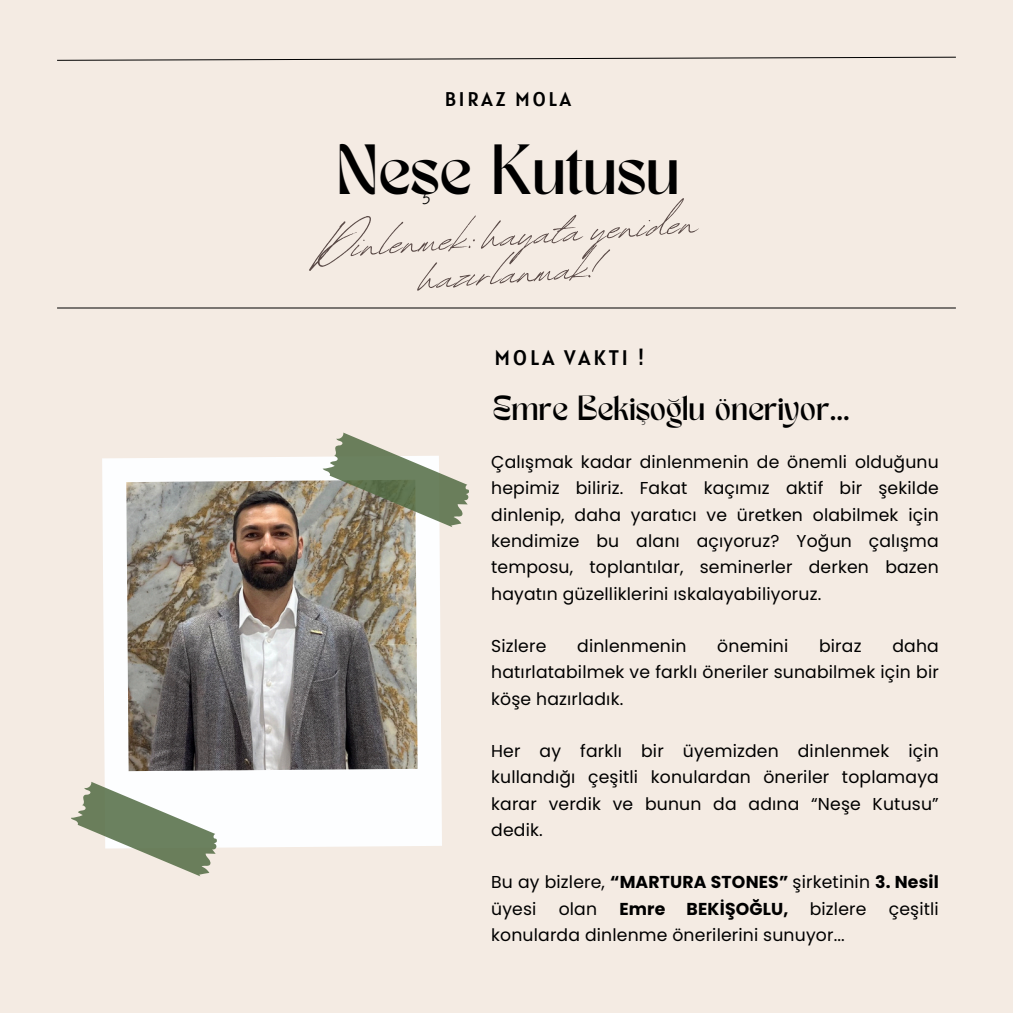
<style>
.page{position:relative;width:1013px;height:1013px;background:#fff}
.page>*{position:absolute;margin:0;border:0;box-sizing:border-box;transform-origin:0 0}
.t1{font:61px "Revive 80 Signature";color:#594946}
.t2{font:49.62px "TANMERINGUE";color:#000}
.t3{font:24.38px "TANMERINGUE";color:#000}
.t4{font:21px "Alatsi";letter-spacing:.14em;color:#000}
.t5{font:19.75px "Alatsi";letter-spacing:.14em;color:#000}
.t6{font:17.25px/26.2px "Poppins";letter-spacing:.01em;color:#000;text-align:justify}
.t7{font:700 17.25px "Poppins";letter-spacing:.01em;color:#000}
.s1{font-weight:700}
.s2{font-weight:400}
</style>
<div class="page">
<div style="left:0;top:0;width:1012px;height:1012px;background:#f4ebe3"></div>
<img style="left:102px;top:457px;width:340px;height:391px">
<svg style="left:320px;top:432px;width:149px;height:102px"></svg>
<svg style="left:71px;top:774px;width:148px;height:103px"></svg>
<hr style="left:57px;top:307px;width:898px;height:1px;background:#000">
<svg style="left:57px;top:56px;width:899px;height:5px"></svg>
<p class="t5" style="left:445px;top:86px;width:128px">BIRAZ MOLA</p>
<h4 class="t2" style="left:336px;top:144px;width:345px">Neşe Kutusu</h4>
<h2 class="t1" style="left:313px;top:202px;width:383px;rotate:-4deg">Dinlenmek: hayata yeniden</h2>
<h2 class="t1" style="left:415px;top:232px;width:183px;rotate:-4deg">hazırlanmak!</h2>
<p class="t4" style="left:494px;top:344px;width:151px">MOLA VAKTI !</p>
<p class="t3" style="left:493px;top:395px;width:358px">Emre Bekişoğlu öneriyor...</p>
<h4 class="t6" style="left:491px;top:449px;width:449px">Çalışmak kadar dinlenmenin de önemli olduğunu hepimiz biliriz. Fakat kaçımız aktif bir şekilde dinlenip, daha yaratıcı ve üretken olabilmek için kendimize bu alanı açıyoruz? Yoğun çalışma temposu, toplantılar, seminerler derken bazen hayatın güzelliklerini ıskalayabiliyoruz.</h4>
<p class="t6" style="left:491px;top:633px;width:57px">Sizlere</p>
<p class="t6" style="left:577px;top:633px;width:111px">dinlenmenin</p>
<p class="t6" style="left:717px;top:633px;width:72px">önemini</p>
<p class="t6" style="left:819px;top:633px;width:44px">biraz</p>
<p class="t6" style="left:491px;top:633px;width:449px;text-indent:401px">daha hatırlatabilmek ve farklı öneriler sunabilmek için bir köşe hazırladık.</p>
<h3 class="t6" style="left:491px;top:738px;width:449px">Her ay farklı bir üyemizden dinlenmek için kullandığı çeşitli konulardan öneriler toplamaya karar verdik ve bunun da adına “Neşe Kutusu” dedik.</h3>
<p class="t6" style="left:491px;top:869px;width:449px">Bu ay bizlere, <span class="s1">“MARTURA STONES”</span> şirketinin <span class="s1">3. Nesil </span>üyesi</p>
<p class="t6" style="left:558px;top:895px;width:40px">olan</p>
<p class="t7" style="left:619px;top:896px;width:249px">Emre BEKİŞOĞLU, <span class="s2">bizlere</span></p>
<p class="t6" style="left:888px;top:895px;width:52px">çeşitli</p>
<p class="t6" style="left:491px;top:921px;width:355px">konularda dinlenme önerilerini sunuyor...</p>
</div>
